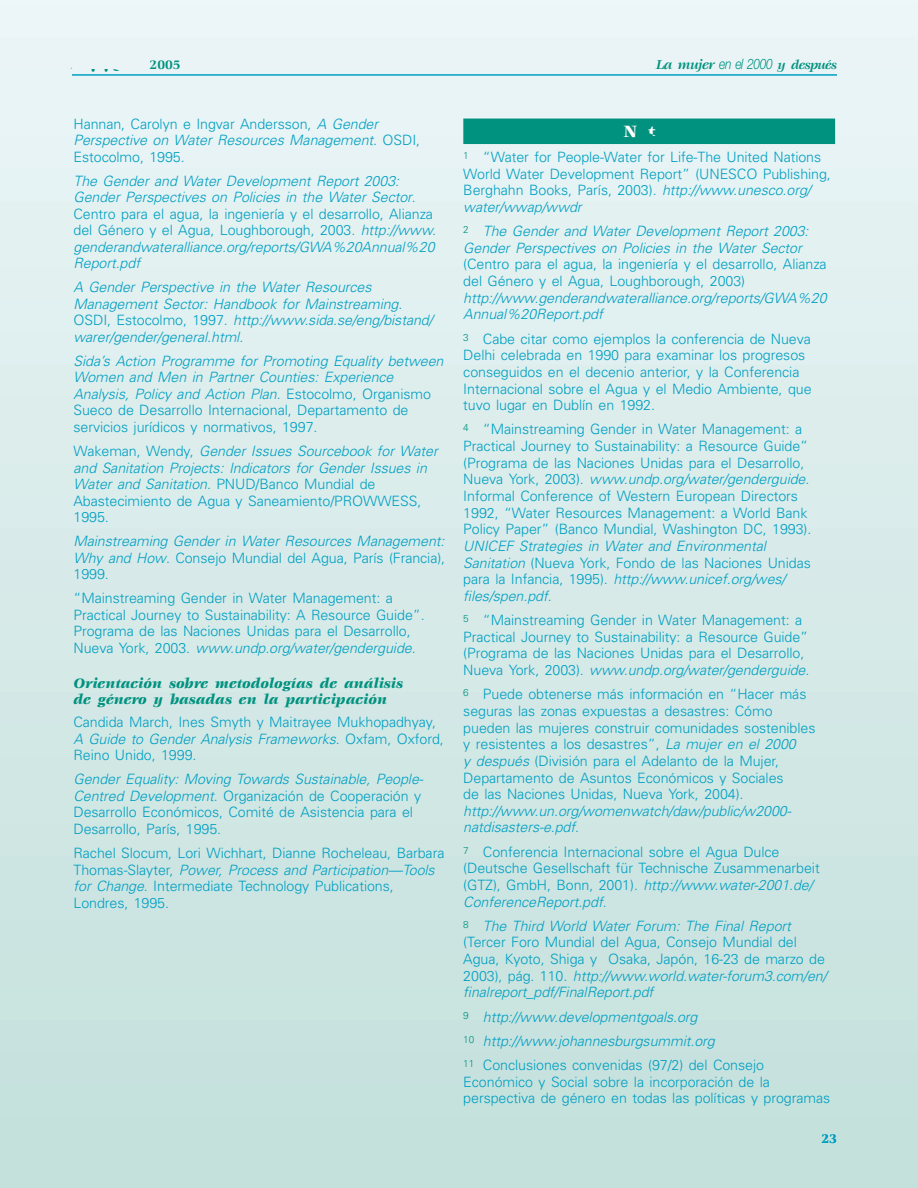
<style>
.page{position:relative;width:918px;height:1188px;background:#fff}
.page>*{position:absolute;margin:0;border:0;box-sizing:border-box;transform-origin:0 0}
.t1{font:italic 900 15px/16.5px "Veljovic";color:#00927f}
.t2{font:italic 300 14.4px "Helvetica Neue";letter-spacing:-.035em;color:#00927f;scale:.83 1}
.t3{font:300 14.25px/16.6px "Univers";letter-spacing:-.005em;color:#009fc2}
.t4{font:italic 300 14.25px/16.5px "Univers";letter-spacing:-.025em;color:#009fc2}
.t5{font:700 13.5px "Veljovic";color:#00927f}
.t6{font:700 13.5px "Veljovic";color:#009fc2}
.s1{font-family:"Veljovic";font-weight:700;font-size:14.25px}
.s2{font-family:"Veljovic";font-weight:700;font-size:13.5px}
.s3{font-style:italic}
.s4{font-style:normal}
</style>
<div class="page">
<div style="left:0;top:0;width:918px;height:42px;background:#ecf6f8"></div>
<div style="left:0;top:33px;width:918px;height:42px;background:#eaf4f6"></div>
<div style="left:0;top:66px;width:918px;height:42px;background:#e9f4f6"></div>
<div style="left:0;top:99px;width:918px;height:42px;background:#e8f4f5"></div>
<div style="left:0;top:132px;width:918px;height:41px;background:#e7f3f4"></div>
<div style="left:0;top:164px;width:918px;height:42px;background:#e6f3f4"></div>
<div style="left:0;top:197px;width:918px;height:42px;background:#e4f1f1"></div>
<div style="left:0;top:230px;width:918px;height:42px;background:#e3f1f1"></div>
<div style="left:0;top:263px;width:918px;height:41px;background:#e2f0f0"></div>
<div style="left:0;top:295px;width:918px;height:42px;background:#e1f0f0"></div>
<div style="left:0;top:328px;width:918px;height:42px;background:#e0efef"></div>
<div style="left:0;top:361px;width:918px;height:42px;background:#deeeed"></div>
<div style="left:0;top:394px;width:918px;height:41px;background:#ddedec"></div>
<div style="left:0;top:426px;width:918px;height:42px;background:#dcedec"></div>
<div style="left:0;top:459px;width:918px;height:42px;background:#dbedeb"></div>
<div style="left:0;top:492px;width:918px;height:42px;background:#daeceb"></div>
<div style="left:0;top:525px;width:918px;height:42px;background:#d8ebea"></div>
<div style="left:0;top:557px;width:918px;height:42px;background:#d7eae9"></div>
<div style="left:0;top:590px;width:918px;height:42px;background:#d7eae8"></div>
<div style="left:0;top:623px;width:918px;height:42px;background:#d6eae7"></div>
<div style="left:0;top:656px;width:918px;height:42px;background:#d5e9e7"></div>
<div style="left:0;top:688px;width:918px;height:42px;background:#d3e8e6"></div>
<div style="left:0;top:721px;width:918px;height:42px;background:#d2e8e5"></div>
<div style="left:0;top:754px;width:918px;height:42px;background:#d1e7e4"></div>
<div style="left:0;top:787px;width:918px;height:42px;background:#d0e7e4"></div>
<div style="left:0;top:820px;width:918px;height:41px;background:#cfe6e3"></div>
<div style="left:0;top:852px;width:918px;height:42px;background:#cde5e2"></div>
<div style="left:0;top:885px;width:918px;height:42px;background:#cce5e2"></div>
<div style="left:0;top:918px;width:918px;height:42px;background:#cce4e1"></div>
<div style="left:0;top:951px;width:918px;height:41px;background:#cbe4e0"></div>
<div style="left:0;top:983px;width:918px;height:42px;background:#cae4df"></div>
<div style="left:0;top:1016px;width:918px;height:42px;background:#c8e2df"></div>
<div style="left:0;top:1049px;width:918px;height:42px;background:#c7e2de"></div>
<div style="left:0;top:1082px;width:918px;height:41px;background:#c6e2dd"></div>
<div style="left:0;top:1114px;width:918px;height:42px;background:#c5e1dc"></div>
<div style="left:0;top:1147px;width:918px;height:41px;background:#c4e1dc"></div>
<hr style="left:72px;top:74px;width:765px;height:2px;background:#009fc2">
<div style="left:463px;top:119px;width:372px;height:25px;background:#00927f"></div>
<p class="t5" style="left:72px;top:59px;width:110px">Febrero de 2005</p>
<p class="t2" style="left:656px;top:58px;width:220px"><span class="s1">La mujer</span> en el 2000 <span class="s2">y después</span></p>
<p class="t3" style="left:73px;top:117px;width:348px">Hannan, Carolyn e Ingvar Andersson, <span class="s3">A Gender<br>Perspective on Water Resources Management</span>. O S D I ,<br>Estocolmo, 1995.</p>
<p class="t4" style="left:73px;top:174px;width:367px">The Gender and Water Development Report 2003:<br>Gender Perspectives on Policies in the Water Sector<span class="s4">.<br>Centro para el agua, la ingeniería y el desarrollo, Alianza del Género y el Agua, Loughborough, 2003.</span> http://www. genderandwateralliance.org/reports/GWA%20Annual%20<br>Report.pdf</p>
<p class="t4" style="left:73px;top:280px;width:361px">A Gender Perspective in the Water Resources Management Sector: Handbook for Mainstreaming<span class="s4">.<br>O S D I , E s t o c o l m o , 1 9 9 7 .</span> http://www.sida.se/eng/bistand/ warer/gender/general.html<span class="s4">.</span></p>
<p class="t4" style="left:73px;top:354px;width:374px">Sida’s Action Programme for Promoting Equality between Women and Men in Partner Counties: Experience Analysis, Policy and Action Plan<span class="s4">. E s t o c o l m o , O rg a n i s m o Sueco de Desarrollo Internacional, Departamento de servicios jurídicos y normativos, 1997.</span></p>
<p class="t4" style="left:73px;top:444px;width:369px"><span class="s4">Wa k e m a n , We n d y,</span> Gender Issues Sourcebook for Water and Sanitation Projects: Indicators for Gender Issues in Water and Sanitation<span class="s4">. PNUD/Banco Mundial de Abastecimiento de Agua y Saneamiento/PROWWESS, 1995.</span></p>
<p class="t4" style="left:73px;top:534px;width:375px">Mainstreaming Gender in Water Resources Management:<br>Why and How<span class="s4">. Consejo Mundial del Agua, París (Francia),<br>1999.</span></p>
<p class="t3" style="left:74px;top:591px;width:353px">“Mainstreaming Gender in Water Management: a Practical Journey to Sustainability: A Resource Guide”.<br>Programa de las Naciones Unidas para el Desarrollo,<br>N u e v a Yo r k , 2 0 0 3 . <span class="s3">www.undp.org/water/genderguide</span>.</p>
<p class="t1" style="left:74px;top:676px;width:331px">Orientación sobre metodologías de análisis de género y basadas en la participación</p>
<p class="t3" style="left:73px;top:715px;width:372px">Candida March, Ines Smyth y Maitrayee Mukhopadhyay,<br><span class="s3">A Guide to Gender Analysis Frameworks</span>. O xf a m , O xf o r d ,<br>Reino Unido, 1999.</p>
<p class="t3" style="left:73px;top:772px;width:354px"><span class="s3">Gender Equality: Moving Towards Sustainable, People-Centred Development</span>. Organización de Cooperación y Desarrollo Económicos, Comité de Asistencia para el Desarrollo, París, 1995.</p>
<p class="t3" style="left:73px;top:846px;width:372px">Rachel Slocum, Lori Wichhart, Dianne Rocheleau, Barbara T h o m a s - S l a y t e r, <span class="s3">Power, Process and Participation—Tools for Change</span>. Intermediate Technology Publications, Londres, 1995.</p>
<p class="t3" style="left:463px;top:150px;width:369px"><sup>1</sup> “Water for People-Water for Life-The United Nations World Water Development Report” (UNESCO Publishing, Berghahn Books, París, 2003). <span class="s3">http://www.unesco.org/ water/wwap/wwdr</span></p>
<p class="t4" style="left:463px;top:224px;width:350px"><sup>2</sup> The Gender and Water Development Report 2003:<br>Gender Perspectives on Policies in the Water Sector</p>
<p class="t3" style="left:463px;top:257px;width:365px">(Centro para el agua, la ingeniería y el desarrollo, Alianza del Género y el Agua, Loughborough, 2003)</p>
<p class="t4" style="left:463px;top:291px;width:368px">http://www.genderandwateralliance.org/reports/GWA%20<br>Annual%20Report.pdf</p>
<p class="t3" style="left:463px;top:332px;width:350px"><sup>3</sup> Cabe citar como ejemplos la conferencia de Nueva Delhi celebrada en 1990 para examinar los progresos conseguidos en el decenio anterior, y la Conferencia Internacional sobre el Agua y el Medio Ambiente, que tuvo lugar en Dublín en 1992.</p>
<p class="t3" style="left:463px;top:422px;width:350px"><sup>4</sup> “Mainstreaming Gender in Water Management: a Practical Journey to Sustainability: a Resource Guide” (Programa de las Naciones Unidas para el Desarrollo, N u e v a Yo r k , 2 0 0 3 ) . <span class="s3">www.undp.org/water/genderguide</span>.<br>Informal Conference of Western European Directors 1992, “Water Resources Management: a World Bank Policy Paper” (Banco Mundial, Washington DC, 1993).</p>
<p class="t4" style="left:463px;top:539px;width:349px">UNICEF Strategies in Water and Environmental Sanitation <span class="s4">(Nueva York, Fondo de las Naciones Unidas p a ra l a I n fa n c i a , 1 9 9 5 ) .</span> http://www.unicef.org/wes/ files/spen.pdf<span class="s4">.</span></p>
<p class="t3" style="left:463px;top:613px;width:348px"><sup>5</sup> “Mainstreaming Gender in Water Management: a Practical Journey to Sustainability: a Resource Guide” (Programa de las Naciones Unidas para el Desarrollo, N u e v a Yo r k , 2 0 0 3 ) . <span class="s3">www.undp.org/water/genderguide</span>.</p>
<p class="t3" style="left:463px;top:687px;width:354px"><sup>6</sup> Puede obtenerse más información en “Hacer más seguras las zonas expuestas a desastres: Cómo pueden las mujeres construir comunidades sostenibles y resistentes a los desastres”, <span class="s3">La mujer en el 2000<br>y después</span> (División para el Adelanto de la Mujer, Departamento de Asuntos Económicos y Sociales<br>de las Naciones Unidas, Nueva York, 2004).</p>
<p class="t4" style="left:463px;top:804px;width:332px">http://www.un.org/womenwatch/daw/public/w2000- natdisasters-e.pdf<span class="s4">.</span></p>
<p class="t3" style="left:463px;top:845px;width:358px"><sup>7</sup> Conferencia Internacional sobre el Agua Dulce (Deutsche Gesellschaft für Technische Zusammenarbeit ( G TZ ) , G m b H , B o n n , 2 0 0 1 ) . <span class="s3">http://www.water-2001.de/ ConferenceReport.pdf</span>.</p>
<p class="t4" style="left:463px;top:919px;width:365px"><sup>8</sup> The Third World Water Forum: The Final Report <span class="s4">(Tercer Foro Mundial del Agua, Consejo Mundial del Agua, Kyoto, Shiga y Osaka, Japón, 16-23 de marzo de 2 0 0 3 ) , p á g . 1 1 0 .</span> http://www.world.water-forum3.com/en/ finalreport_pdf/FinalReport.pdf</p>
<p class="t4" style="left:463px;top:1006px;width:302px;line-height:24.2px"><sup>9</sup> http://www.developmentgoals.org<br><sup>1</sup> <sup>0</sup> http://www.johannesburgsummit.org<br><sup>11</sup> <span class="s4">Conclusiones convenidas (97/2) del Consejo</span></p>
<p class="t3" style="left:463px;top:1075px;width:368px">Económico y Social sobre la incorporación de la perspectiva de género en todas las políticas y programas</p>
<p class="t6" style="left:822px;top:1133px;width:17px">23</p>
</div>
